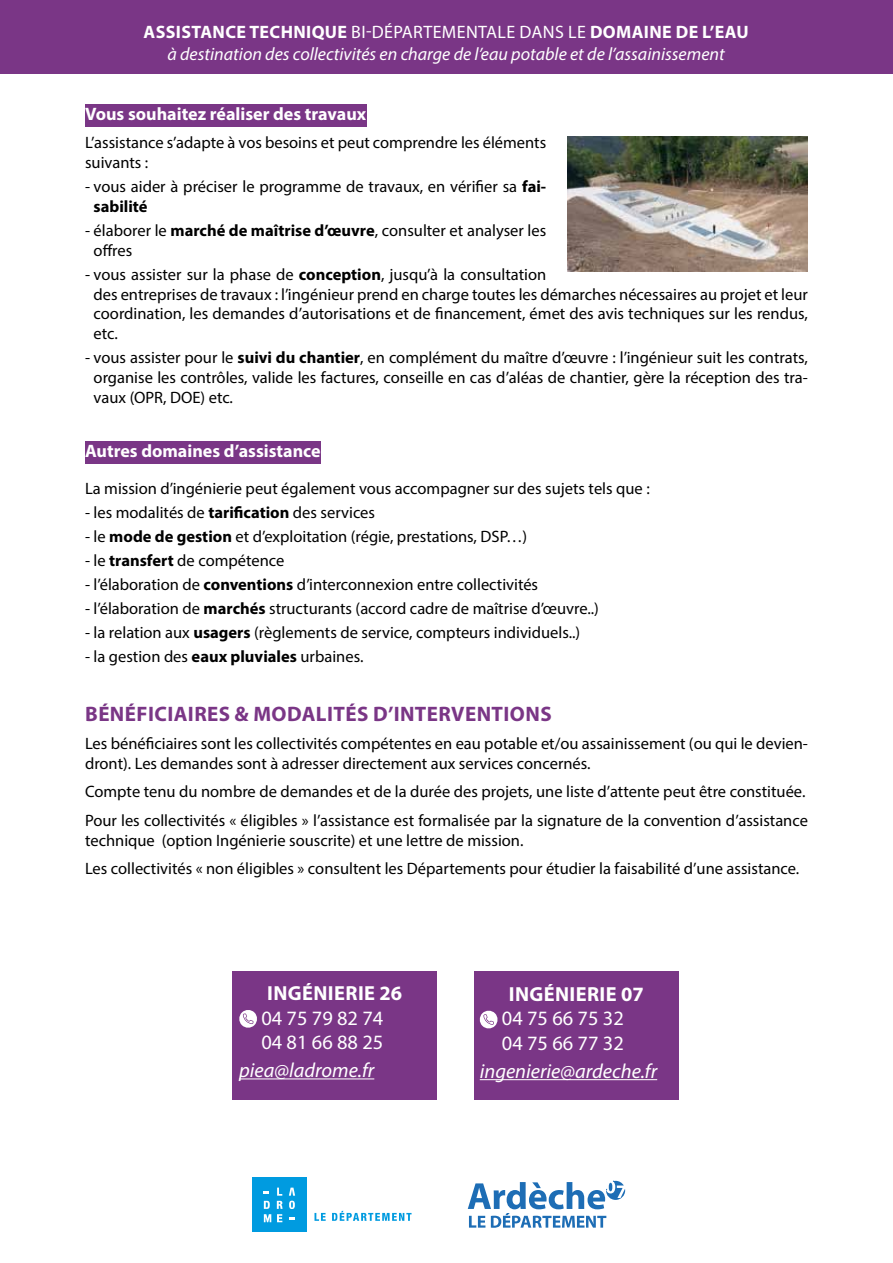
<style>
.page{position:relative;width:893px;height:1263px;background:#fff}
.page>*{position:absolute;margin:0;border:0;box-sizing:border-box;transform-origin:0 0}
.t1{font:700 21px "Myriad Pro";letter-spacing:.02em;color:#7a3686}
.t2{font:20.4px/24.5px "Myriad Pro";color:#fff}
.t3{font:italic 20.4px "Myriad Pro";color:#fff}
.t4{font:700 20.4px "Myriad Pro";letter-spacing:.02em;color:#fff}
.t5{font:italic 18px/21.6px "Myriad Pro";color:#fff;text-align:center}
.t6{font:700 18px "Myriad Pro";color:#fff}
.t7{font:16.5px/19.8px "Myriad Pro";color:#000}
.s1{font-weight:700;font-style:normal}
.s2{font-style:normal}
.s3{font-weight:700}
</style>
<div class="page">
<div style="left:85px;top:104px;width:281px;height:22px;background:#7a3686"></div>
<div style="left:85px;top:441px;width:236px;height:22px;background:#7a3686"></div>
<img style="left:567px;top:136px;width:241px;height:135px">
<div style="left:474px;top:971px;width:204px;height:128px;background:#7a3686"></div>
<hr style="left:480px;top:1079px;width:177px;height:1px;background:#fff">
<svg style="left:479px;top:1010px;width:19px;height:19px"></svg>
<div style="left:232px;top:971px;width:205px;height:128px;background:#7a3686"></div>
<hr style="left:239px;top:1078px;width:135px;height:1px;background:#fff">
<svg style="left:239px;top:1010px;width:18px;height:18px"></svg>
<svg style="left:468px;top:1181px;width:157px;height:47px"></svg>
<div style="left:252px;top:1178px;width:54px;height:54px;background:#009be0"></div>
<svg style="left:277px;top:1187px;width:6px;height:35px"></svg>
<svg style="left:289px;top:1187px;width:6px;height:22px"></svg>
<svg style="left:264px;top:1201px;width:7px;height:21px"></svg>
<svg style="left:264px;top:1191px;width:5px;height:3px"></svg>
<svg style="left:314px;top:1213px;width:12px;height:8px"></svg>
<svg style="left:332px;top:1211px;width:80px;height:10px"></svg>
<div style="left:0;top:0;width:893px;height:73px;background:#7a3686"></div>
<p class="t5" style="left:144px;top:21px;width:606px"><span class="s1">ASSISTANCE TECHNIQUE</span> <span class="s2">BI-DÉPARTEMENTALE DANS LE</span> <span class="s1">DOMAINE DE L’EAU </span>à destination des collectivités en charge de l’eau potable et de l’assainissement</p>
<p class="t6" style="left:85px;top:102px;width:283px">Vous souhaitez réaliser des travaux</p>
<p class="t7" style="left:85px;top:132px;width:463px">L’assistance s’adapte à vos besoins et peut comprendre les éléments suivants :</p>
<p class="t7" style="left:94px;top:176px;width:454px;text-indent:-9px">- vous aider à préciser le programme de travaux, en vérifier sa <span class="s3">fai&shy;sabilité</span></p>
<p class="t7" style="left:94px;top:220px;width:454px;text-indent:-9px">- élaborer le <span class="s3">marché de maîtrise d’œuvre</span>, consulter et analyser les offres</p>
<p class="t7" style="left:94px;top:264px;width:716px;text-indent:-9px">- vous assister sur la phase de <span class="s3">conception</span>, jusqu’à la consultation<br>des entreprises de travaux : l’ingénieur prend en charge toutes les démarches nécessaires au projet et leur coordination, les demandes d’autorisations et de financement, émet des avis techniques sur les rendus, etc.</p>
<p class="t7" style="left:94px;top:347px;width:716px;text-align:justify;text-indent:-9px">- vous assister pour le <span class="s3">suivi du chantier</span>, en complément du maître d’œuvre : l’ingénieur suit les contrats, organise les contrôles, valide les factures, conseille en cas d’aléas de chantier, gère la réception des tra&shy;vaux (OPR, DOE) etc.</p>
<p class="t6" style="left:85px;top:439px;width:237px">Autres domaines d’assistance</p>
<p class="t7" style="left:85px;top:478px;width:566px">La mission d’ingénierie peut également vous accompagner sur des sujets tels que :</p>
<p class="t7" style="left:85px;top:502px;width:292px">- les modalités de <span class="s3">tarification</span> des services</p>
<p class="t7" style="left:85px;top:526px;width:444px">- le <span class="s3">mode de gestion</span> et d’exploitation (régie, prestations, DSP…)</p>
<p class="t7" style="left:85px;top:550px;width:201px">- le <span class="s3">transfert</span> de compétence</p>
<p class="t7" style="left:85px;top:574px;width:455px">- l’élaboration de <span class="s3">conventions</span> d’interconnexion entre collectivités</p>
<p class="t7" style="left:85px;top:598px;width:515px">- l’élaboration de <span class="s3">marchés</span> structurants (accord cadre de maîtrise d’œuvre..)</p>
<p class="t7" style="left:85px;top:622px;width:497px">- la relation aux <span class="s3">usagers</span> (règlements de service, compteurs individuels..)</p>
<p class="t7" style="left:85px;top:646px;width:280px">- la gestion des <span class="s3">eaux pluviales</span> urbaines.</p>
<p class="t1" style="left:85px;top:700px;width:468px">BÉNÉFICIAIRES &amp; MODALITÉS D’INTERVENTIONS</p>
<p class="t7" style="left:85px;top:734px;width:724px">Les bénéficiaires sont les collectivités compétentes en eau potable et/ou assainissement (ou qui le devien&shy;dront). Les demandes sont à adresser directement aux services concernés.</p>
<p class="t7" style="left:85px;top:777px;width:724px;line-height:28.3px">Compte tenu du nombre de demandes et de la durée des projets, une liste d’attente peut être constituée.<br>Pour les collectivités « éligibles » l’assistance est formalisée par la signature de la convention d’assistance</p>
<p class="t7" style="left:85px;top:825px;width:716px;line-height:28.3px">technique (option Ingénierie souscrite) et une lettre de mission.<br>Les collectivités « non éligibles » consultent les Départements pour étudier la faisabilité d’une assistance.</p>
<p class="t4" style="left:267px;top:980px;width:136px">INGÉNIERIE 26</p>
<p class="t2" style="left:261px;top:1005px;width:123px">04 75 79 82 74<br>04 81 66 88 25</p>
<p class="t3" style="left:239px;top:1057px;width:137px">piea@ladrome.fr</p>
<p class="t4" style="left:509px;top:980px;width:136px">INGÉNIERIE 07</p>
<p class="t2" style="left:502px;top:1006px;width:123px">04 75 66 75 32<br>04 75 66 77 32</p>
<p class="t3" style="left:480px;top:1058px;width:179px">ingenierie@ardeche.fr</p>
</div>
